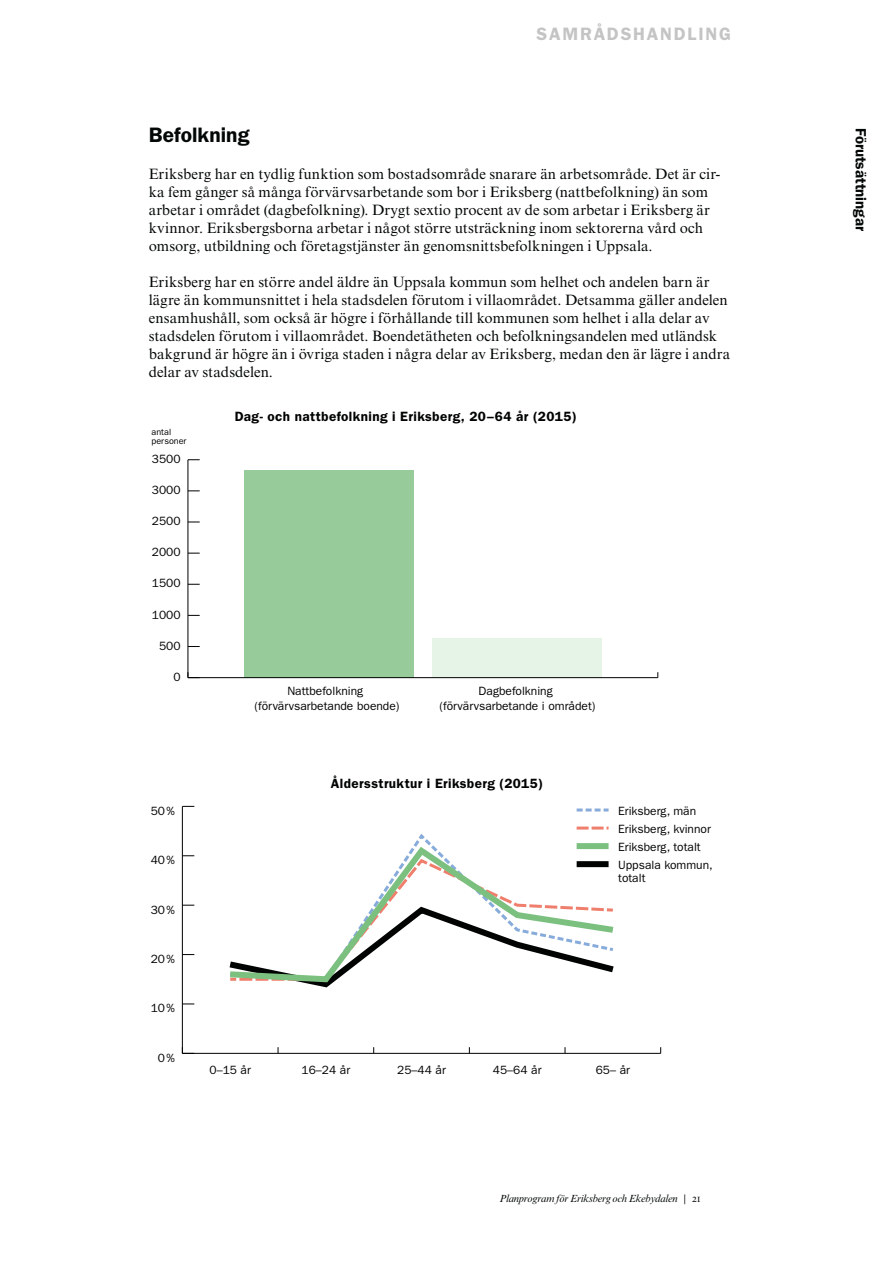
<style>
.page{position:relative;width:893px;height:1263px;background:#fff}
.page>*{position:absolute;margin:0;border:0;box-sizing:border-box;transform-origin:0 0}
.t1{font:600 21px "ITC Franklin Gothic Std";letter-spacing:.005em;color:#030806}
.t2{font:600 18px "ITC Franklin Gothic Std";letter-spacing:.1em;color:#c5c4c4}
.t3{font:15px/18px "Times NRMT Std";letter-spacing:.005em;color:#030806}
.t4{font:600 15px "ITC Franklin Gothic Std";letter-spacing:-.005em;color:#030806}
.t5{font:600 13.5px "ITC Franklin Gothic Std";letter-spacing:.03em;color:#010202}
.t6{font:12px/18px "ITC Franklin Gothic Std";color:#010202;text-align:center}
.t7{font:italic 10.5px "Times NRMT Std";letter-spacing:-.02em;color:#030806}
.t8{font:9px/9px "ITC Franklin Gothic Std";color:#010202}
.s1{font-style:normal}
</style>
<div class="page">
<div style="left:432px;top:638px;width:169px;height:40px;background:#e6f3e7"></div>
<div style="left:244px;top:470px;width:169px;height:208px;background:#97cc9a"></div>
<hr style="left:188px;top:677px;width:470px;height:1px;background:#010202">
<hr style="left:188px;top:460px;width:1px;height:218px;background:#010202">
<svg style="left:188px;top:615px;width:12px;height:1px"></svg>
<svg style="left:188px;top:584px;width:12px;height:1px"></svg>
<svg style="left:188px;top:553px;width:12px;height:1px"></svg>
<svg style="left:188px;top:522px;width:12px;height:1px"></svg>
<svg style="left:188px;top:490px;width:12px;height:1px"></svg>
<svg style="left:188px;top:459px;width:12px;height:1px"></svg>
<hr style="left:182px;top:1053px;width:479px;height:1px;background:#010202">
<hr style="left:182px;top:806px;width:1px;height:247px;background:#010202">
<svg style="left:182px;top:1052px;width:12px;height:2px"></svg>
<svg style="left:182px;top:1004px;width:12px;height:1px"></svg>
<svg style="left:182px;top:954px;width:12px;height:1px"></svg>
<svg style="left:182px;top:905px;width:12px;height:1px"></svg>
<svg style="left:182px;top:855px;width:12px;height:1px"></svg>
<svg style="left:182px;top:806px;width:12px;height:1px"></svg>
<svg style="left:577px;top:809px;width:31px;height:3px"></svg>
<svg style="left:229px;top:827px;width:385px;height:161px"></svg>
<div style="left:577px;top:843px;width:31px;height:6px;background:#7cc080"></div>
<div style="left:577px;top:861px;width:31px;height:6px;background:#010202"></div>
<p class="t2" style="left:536px;top:27px;width:196px">SAMRÅDSHANDLING</p>
<h1 class="t1" style="left:149px;top:127px;width:102px">Befolkning</h1>
<p class="t3" style="left:149px;top:166px;width:573px">Eriksberg har en tydlig funktion som bostadsområde snarare än arbetsområde. Det är cir&shy;ka fem gånger så många förvärvsarbetande som bor i Eriksberg (nattbefolkning) än som arbetar i området (dagbefolkning). Drygt sextio procent av de som arbetar i Eriksberg är kvinnor. Eriksbergsborna arbetar i något större utsträckning inom sektorerna vård och omsorg, utbildning och företagstjänster än genomsnittsbefolkningen i Uppsala.</p>
<p class="t3" style="left:149px;top:274px;width:583px">Eriksberg har en större andel äldre än Uppsala kommun som helhet och andelen barn är lägre än kommunsnittet i hela stadsdelen förutom i villaområdet. Detsamma gäller andelen ensamhushåll, som också är högre i förhållande till kommunen som helhet i alla delar av stadsdelen förutom i villaområdet. Boendetätheten och befolkningsandelen med utländsk bakgrund är högre än i övriga staden i några delar av Eriksberg, medan den är lägre i andra delar av stadsdelen.</p>
<p class="t8" style="left:152px;top:428px;width:36px">antal personer</p>
<p class="t6" style="left:152px;top:451px;width:30px">3500</p>
<p class="t6" style="left:152px;top:482px;width:30px">3000</p>
<p class="t6" style="left:152px;top:513px;width:30px">2500</p>
<p class="t6" style="left:152px;top:544px;width:30px">2000</p>
<p class="t6" style="left:152px;top:575px;width:30px">1500</p>
<p class="t6" style="left:152px;top:606px;width:30px">1000</p>
<p class="t6" style="left:159px;top:637px;width:23px">500</p>
<p class="t6" style="left:173px;top:669px;width:9px">0</p>
<p class="t5" style="left:235px;top:411px;width:344px">Dag- och nattbefolkning i Eriksberg, 20–64 år (2015)</p>
<p class="t6" style="left:255px;top:685px;width:146px;line-height:14.4px">Nattbefolkning (förvärvsarbetande boende)</p>
<p class="t6" style="left:439px;top:685px;width:157px;line-height:14.4px">Dagbefolkning (förvärvsarbetande i området)</p>
<p class="t6" style="left:151px;top:803px;width:26px">50%</p>
<p class="t6" style="left:151px;top:852px;width:26px">40%</p>
<p class="t6" style="left:151px;top:901px;width:26px">30%</p>
<p class="t6" style="left:151px;top:951px;width:26px">20%</p>
<p class="t6" style="left:151px;top:1000px;width:26px">10%</p>
<p class="t6" style="left:158px;top:1050px;width:19px">0%</p>
<p class="t5" style="left:331px;top:779px;width:214px">Åldersstruktur i Eriksberg (2015)</p>
<p class="t6" style="left:618px;top:803px;width:96px;text-align:left">Eriksberg, män<br>Eriksberg, kvinnor<br>Eriksberg, totalt<br>Uppsala kommun,</p>
<p class="t6" style="left:618px;top:870px;width:29px">totalt</p>
<p class="t6" style="left:209px;top:1062px;width:43px">0–15 år</p>
<p class="t6" style="left:302px;top:1062px;width:50px">16–24 år</p>
<p class="t6" style="left:397px;top:1062px;width:50px">25–44 år</p>
<p class="t6" style="left:493px;top:1062px;width:50px">45–64 år</p>
<p class="t6" style="left:596px;top:1062px;width:36px">65– år</p>
<p class="t7" style="left:500px;top:1195px;width:203px">Planprogram för Eriksberg och Ekebydalen | <span class="s1">21</span></p>
<p class="t4" style="left:866px;top:128px;width:104px;rotate:90deg">Förutsättningar</p>
</div>
